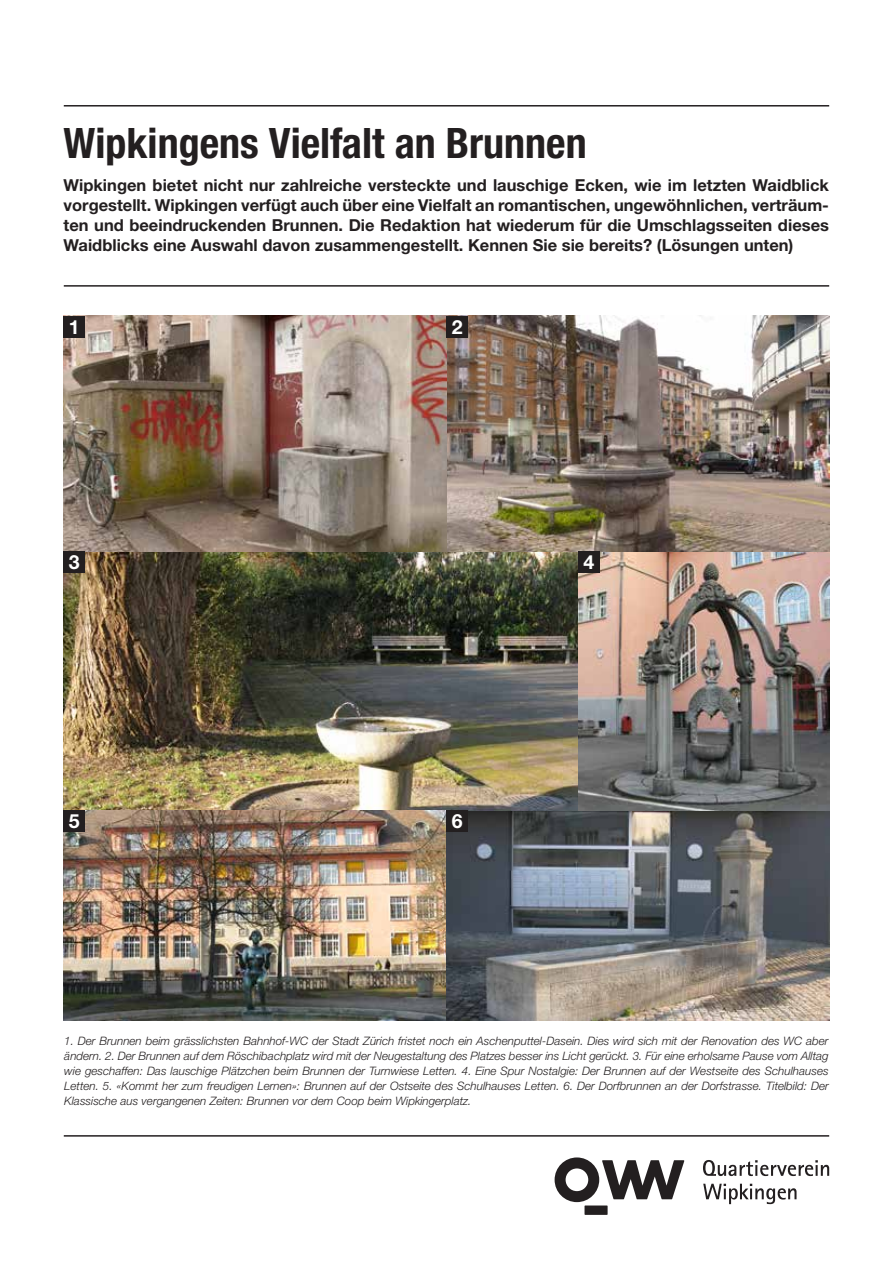
<style>
.page{position:relative;width:893px;height:1263px;background:#fff}
.page>*{position:absolute;margin:0;border:0;box-sizing:border-box;transform-origin:0 0}
.t1{font:700 condensed 42px "Helvetica Neue LT Std";color:#231f20}
.t2{font:700 19.5px "Helvetica Neue LT Std";color:#fff}
.t3{font:700 16.5px/20.2px "Helvetica Neue LT Std";color:#231f20;text-align:justify}
.t4{font:italic 300 11.7px/15px "Helvetica Neue LT Std";color:#231f20;text-align:justify}
</style>
<div class="page">
<img style="left:64px;top:551px;width:514px;height:261px">
<svg style="left:703px;top:1160px;width:126px;height:16px"></svg>
<svg style="left:703px;top:1184px;width:93px;height:20px"></svg>
<svg style="left:555px;top:1157px;width:129px;height:45px"></svg>
<div style="left:584px;top:1205px;width:24px;height:10px;background:#231f20"></div>
<hr style="left:64px;top:1135px;width:765px;height:1px;background:#231f20">
<hr style="left:64px;top:105px;width:765px;height:2px;background:#231f20">
<hr style="left:64px;top:285px;width:765px;height:2px;background:#231f20">
<img style="left:64px;top:810px;width:382px;height:210px">
<img style="left:578px;top:551px;width:251px;height:261px">
<img style="left:446px;top:316px;width:383px;height:235px">
<img style="left:446px;top:812px;width:383px;height:208px">
<img style="left:64px;top:316px;width:382px;height:235px">
<div style="left:64px;top:316px;width:21px;height:21px;background:#231f20"></div>
<div style="left:446px;top:316px;width:22px;height:21px;background:#231f20"></div>
<div style="left:64px;top:551px;width:21px;height:21px;background:#231f20"></div>
<div style="left:578px;top:551px;width:22px;height:21px;background:#231f20"></div>
<div style="left:64px;top:811px;width:21px;height:21px;background:#231f20"></div>
<div style="left:446px;top:810px;width:22px;height:22px;background:#231f20"></div>
<h1 class="t1" style="left:64px;top:117px;width:525px">Wipkingens Vielfalt an Brunnen</h1>
<p class="t3" style="left:64px;top:174px;width:767px">Wipkingen bietet nicht nur zahlreiche versteckte und lauschige Ecken, wie im letzten Waidblick vorgestellt. Wipkingen verfügt auch über eine Vielfalt an romantischen, ungewöhnlichen, verträum&shy;ten und beeindruckenden Brunnen. Die Redaktion hat wiederum für die Umschlagsseiten dieses Waidblicks eine Auswahl davon zusammengestellt. Kennen Sie sie bereits? (Lösungen unten)</p>
<h2 class="t2" style="left:69px;top:315px;width:12px">1</h2>
<h2 class="t2" style="left:452px;top:315px;width:12px">2</h2>
<h2 class="t2" style="left:69px;top:550px;width:12px">3</h2>
<h2 class="t2" style="left:583px;top:550px;width:12px">4</h2>
<h2 class="t2" style="left:69px;top:809px;width:12px">5</h2>
<h2 class="t2" style="left:452px;top:809px;width:12px">6</h2>
<p class="t4" style="left:64px;top:1033px;width:766px">1. Der Brunnen beim grässlichsten Bahnhof-WC der Stadt Zürich fristet noch ein Aschenputtel-Dasein. Dies wird sich mit der Renovation des WC aber ändern. 2. Der Brunnen auf dem Röschibachplatz wird mit der Neugestaltung des Platzes besser ins Licht gerückt. 3. Für eine erholsame Pause vom Alltag wie geschaffen: Das lauschige Plätzchen beim Brunnen der Turnwiese Letten. 4. Eine Spur Nostalgie: Der Brunnen auf der Westseite des Schulhauses Letten. 5. «Kommt her zum freudigen Lernen»: Brunnen auf der Ostseite des Schulhauses Letten. 6. Der Dorfbrunnen an der Dorfstrasse. Titelbild: Der Klassische aus vergangenen Zeiten: Brunnen vor dem Coop beim Wipkingerplatz.</p>
</div>
